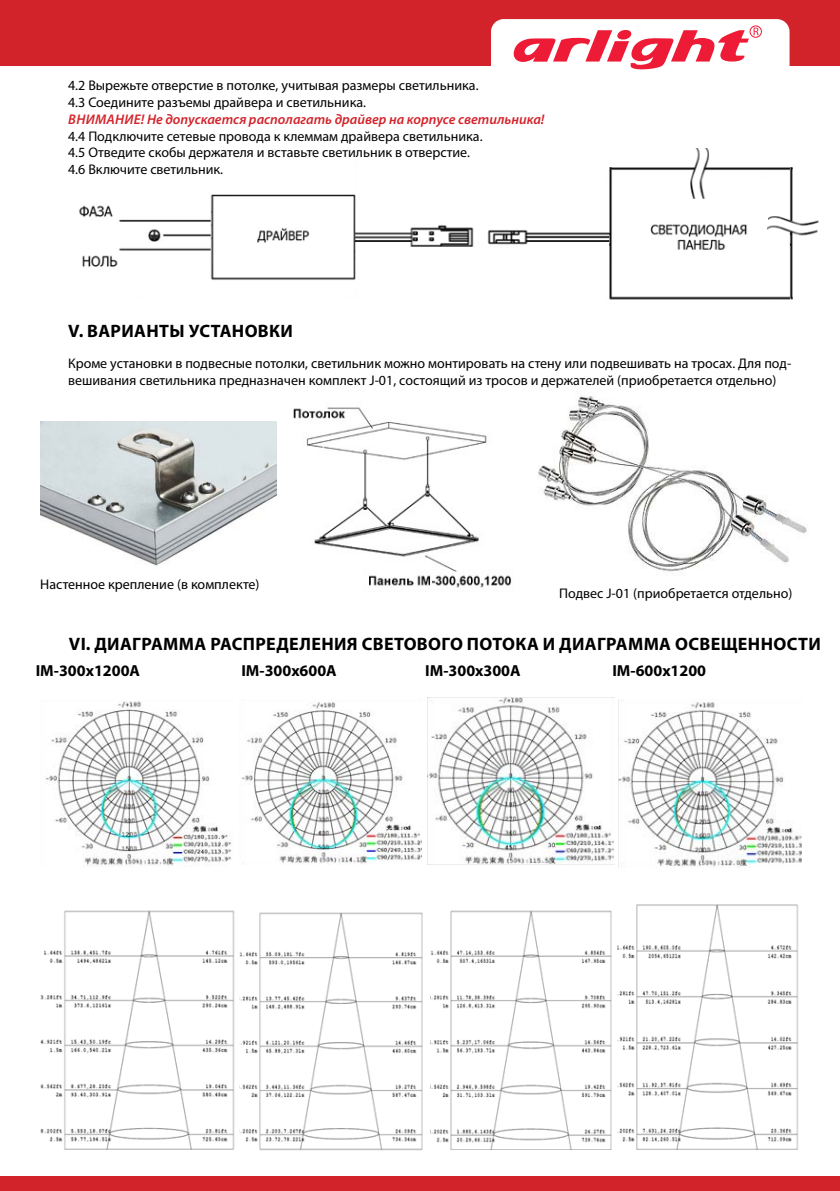
<style>
.page{position:relative;width:840px;height:1191px;background:#fff}
.page>*{position:absolute;margin:0;border:0;box-sizing:border-box;transform-origin:0 0}
.t1{font:700 18px "Myriad Pro";letter-spacing:.035em;color:#000}
.t2{font:700 18px "Myriad Pro";letter-spacing:.13em;color:#000}
.t3{font:700 16px "Myriad Pro";color:#000}
.t4{font:14px/16.8px "Myriad Pro";color:#000}
.t5{font:italic 600 14px "Myriad Pro";color:#d2232a}
</style>
<div class="page">
<img style="left:79px;top:149px;width:740px;height:151px">
<img style="left:293px;top:407px;width:219px;height:181px">
<img style="left:40px;top:422px;width:236px;height:144px">
<img style="left:538px;top:396px;width:269px;height:176px">
<div style="left:0;top:0;width:839px;height:65px;background:#d2232a"></div>
<div style="left:497px;top:25px;width:285px;height:54px;background:#fff;border-radius:6px"></div>
<div style="left:490px;top:19px;width:299px;height:67px;border:13px solid #fff;border-radius:6px"></div>
<div style="left:0;top:1176px;width:839px;height:15px;background:#d2232a"></div>
<svg style="left:513px;top:28px;width:245px;height:41px"></svg>
<div style="left:749px;top:26px;width:12px;height:12px;border:1px solid #ed1b35;border-radius:50%"></div>
<img style="left:45px;top:701px;width:187px;height:165px">
<img style="left:241px;top:702px;width:180px;height:162px">
<img style="left:427px;top:697px;width:187px;height:167px">
<img style="left:618px;top:699px;width:183px;height:168px">
<img style="left:40px;top:910px;width:195px;height:239px">
<img style="left:239px;top:912px;width:184px;height:238px">
<img style="left:430px;top:910px;width:182px;height:239px">
<img style="left:617px;top:904px;width:181px;height:245px">
<p class="t4" style="left:68px;top:77px;width:412px">4.2 Вырежьте отверстие в потолке, учитывая размеры светильника.<br>4.3 Соедините разъемы драйвера и светильника.</p>
<p class="t5" style="left:68px;top:111px;width:477px">Внимание! Не допускается располагать драйвер на корпусе светильника!</p>
<p class="t4" style="left:68px;top:128px;width:416px">4.4 Подключите сетевые провода к клеммам драйвера светильника.<br>4.5 Отведите скобы держателя и вставьте светильник в отверстие.<br>4.6 Включите светильник.</p>
<p class="t1" style="left:68px;top:321px;width:226px">V. Варианты установки</p>
<p class="t4" style="left:68px;top:355px;width:724px">Кроме установки в подвесные потолки, светильник можно монтировать на стену или подвешивать на тросах. Для под&shy;вешивания светильника предназначен комплект J-01, состоящий из тросов и держателей (приобретается отдельно)</p>
<p class="t4" style="left:40px;top:576px;width:220px">Настенное крепление (в комплекте)</p>
<p class="t4" style="left:559px;top:585px;width:234px">Подвес J-01 (приобретается отдельно)</p>
<p class="t1" style="left:69px;top:634px;width:348px">VI. Диаграмма распределения светового</p>
<p class="t2" style="left:466px;top:634px;width:355px">потока и диаграмма освещенности</p>
<p class="t3" style="left:36px;top:661px;width:106px">IM-300x1200A</p>
<p class="t3" style="left:241px;top:661px;width:97px">IM-300x600A</p>
<p class="t3" style="left:425px;top:661px;width:97px">IM-300x300A</p>
<p class="t3" style="left:612px;top:661px;width:95px">IM-600x1200</p>
</div>
